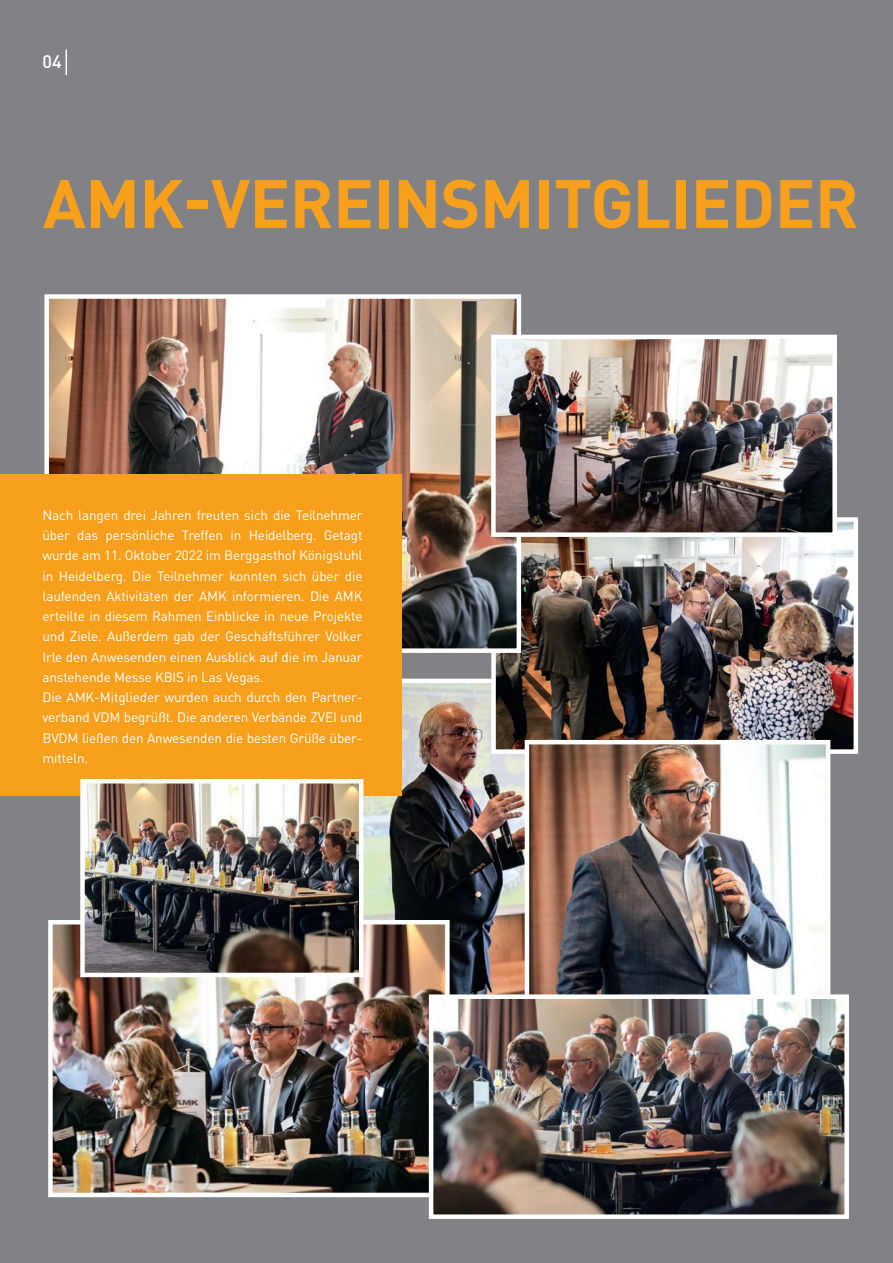
<style>
.page{position:relative;width:893px;height:1263px;background:#808285}
.page>*{position:absolute;margin:0;border:0;box-sizing:border-box;transform-origin:0 0}
.t1{font:700 67.5px "DIN Pro";letter-spacing:-.01em;color:#f89f1c}
.t2{font:500 18px "DIN Pro";color:#fff}
.t3{font:13.5px/20.2px "DIN Pro";letter-spacing:-.01em;color:#fff;text-align:justify}
</style>
<div class="page">
<svg style="left:66px;top:50px;width:1px;height:25px"></svg>
<img style="left:363px;top:684px;width:162px;height:310px">
<img style="left:496px;top:522px;width:357px;height:227px">
<div style="left:491px;top:517px;width:367px;height:237px;border:4px solid #fff"></div>
<img style="left:53px;top:925px;width:392px;height:267px">
<div style="left:48px;top:920px;width:402px;height:277px;border:4px solid #fff"></div>
<img style="left:49px;top:299px;width:467px;height:349px">
<div style="left:44px;top:294px;width:477px;height:359px;border:4px solid #fff"></div>
<img style="left:496px;top:340px;width:336px;height:192px">
<div style="left:491px;top:335px;width:346px;height:202px;border:4px solid #fff"></div>
<img style="left:530px;top:745px;width:295px;height:249px">
<div style="left:525px;top:740px;width:305px;height:267px;border:4px solid #fff"></div>
<img style="left:434px;top:999px;width:410px;height:215px">
<div style="left:429px;top:994px;width:420px;height:225px;border:4px solid #fff"></div>
<div style="left:0;top:474px;width:402px;height:321px;background:#f89f1c"></div>
<img style="left:85px;top:784px;width:273px;height:188px">
<div style="left:80px;top:779px;width:283px;height:198px;border:4px solid #fff"></div>
<p class="t2" style="left:43px;top:49px;width:21px">04</p>
<p class="t1" style="left:43px;top:158px;width:818px">AMK-VEREINSMITGLIEDER</p>
<p class="t3" style="left:43px;top:504px;width:322px">Nach langen drei Jahren freuten sich die Teilnehmer über das persönliche Treffen in Heidelberg. Getagt wurde am 11. Oktober 2022 im Berggasthof Königstuhl in Heidelberg. Die Teilnehmer konnten sich über die laufenden Aktivitäten der AMK informieren. Die AMK erteilte in diesem Rahmen Einblicke in neue Projekte und Ziele. Außerdem gab der Geschäftsführer Volker Irle den Anwesenden einen Ausblick auf die im Januar anstehende Messe KBIS in Las Vegas.</p>
<p class="t3" style="left:43px;top:686px;width:322px">Die AMK-Mitglieder wurden auch durch den Partner&shy;verband VDM begrüßt. Die anderen Verbände ZVEI und BVDM ließen den Anwesenden die besten Grüße über&shy;mitteln.</p>
</div>
